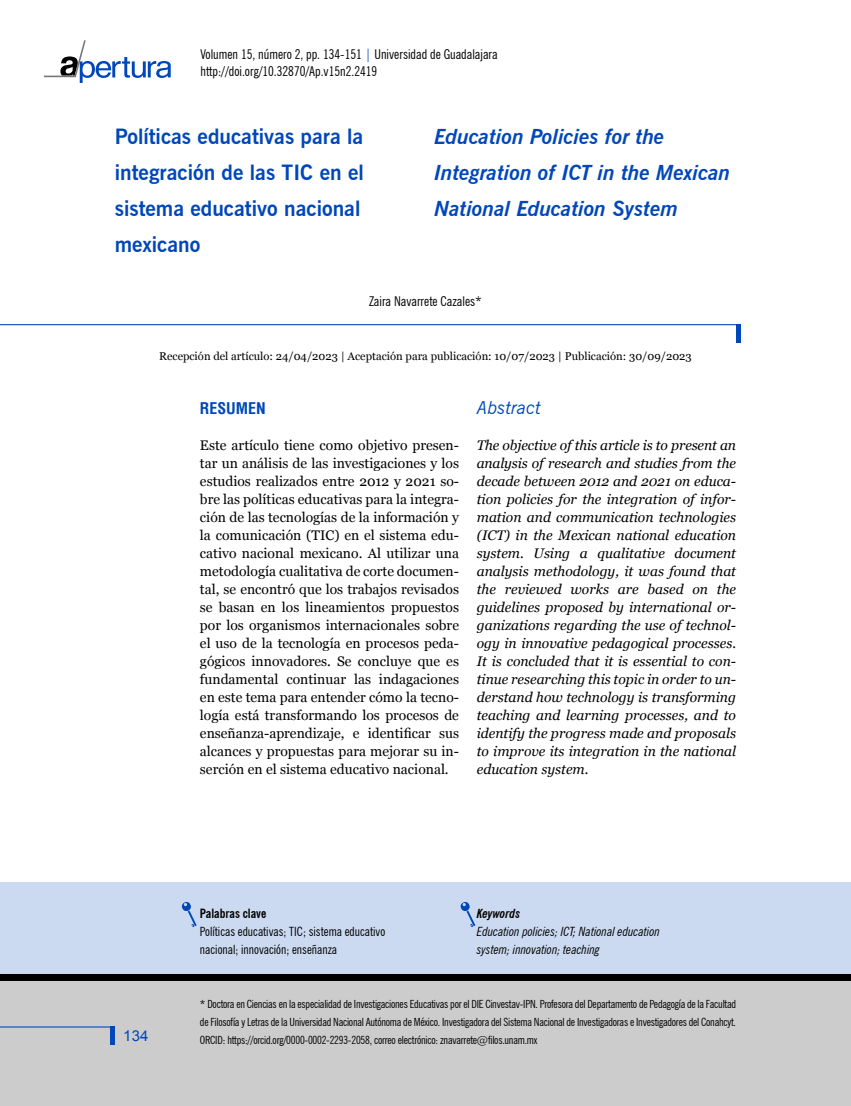
<style>
.page{position:relative;width:851px;height:1106px;background:#fff}
.page>*{position:absolute;margin:0;border:0;box-sizing:border-box;transform-origin:0 0}
.t1{font:700 21px/36px "News Gothic BT";color:#0047ba}
.t2{font:italic 700 21px/36px "News Gothic BT";color:#0047ba}
.t3{font:italic 18px "News Gothic BT";color:#0047ba}
.t4{font:700 condensed 15.75px "Helvetica";color:#0047ba}
.t5{font:15px "Arial";color:#0047ba}
.t6{font:13.8px/18px "Georgia";color:#000;text-align:justify}
.t7{font:italic 13.8px/18px "Georgia";color:#000;text-align:justify}
.t8{font:condensed 13.5px/16.5px "News Gothic BT";color:#000}
.t9{font:condensed 12.75px/18px "News Gothic BT";color:#000}
.t10{font:italic condensed 12.75px/18px "News Gothic BT";color:#000}
.t11{font:700 condensed 12.75px "News Gothic BT";color:#000}
.t12{font:italic 700 condensed 12.75px "News Gothic BT";color:#000}
.t13{font:condensed 11.25px/18px "News Gothic BT";letter-spacing:-.02em;color:#000;text-align:justify}
.t14{font:11.25px "Georgia";color:#000}
.s1{color:#0047ba}
</style>
<div class="page">
<svg style="left:44px;top:40px;width:127px;height:43px"></svg>
<div style="left:0;top:882px;width:850px;height:99px;background:#ccdaf1"></div>
<hr style="left:0;top:324px;width:739px;height:1px;background:#0047ba">
<hr style="left:736px;top:324px;width:4px;height:18px;background:#0047ba">
<div style="left:0;top:977px;width:850px;height:129px;background:#ccc"></div>
<div style="left:0;top:974px;width:850px;height:7px;background:#000"></div>
<svg style="left:181px;top:902px;width:16px;height:25px"></svg>
<svg style="left:460px;top:902px;width:15px;height:25px"></svg>
<hr style="left:0;top:1026px;width:114px;height:1px;background:#0047ba">
<hr style="left:111px;top:1026px;width:4px;height:18px;background:#0047ba">
<p class="t8" style="left:200px;top:46px;width:298px">Volumen 15, número 2, pp. 134-151 <span class="s1">|</span> Universidad de Guadalajara http://doi.org/10.32870/Ap.v15n2.2419</p>
<h1 class="t1" style="left:115px;top:118px;width:250px">Políticas educativas para la integración de las TIC en el sistema educativo nacional mexicano</h1>
<h1 class="t2" style="left:434px;top:118px;width:297px">Education Policies for the<br>Integration of ICT in the Mexican<br>National Education System</h1>
<p class="t8" style="left:369px;top:293px;width:114px">Zaira Navarrete Cazales*</p>
<p class="t14" style="left:159px;top:348px;width:534px">Recepción del artículo: 24/04/2023 | Aceptación para publicación: 10/07/2023 | Publicación: 30/09/2023</p>
<p class="t4" style="left:200px;top:398px;width:67px">RESUMEN</p>
<p class="t6" style="left:200px;top:436px;width:260px">Este artículo tiene como objetivo presen&shy;tar un análisis de las investigaciones y los estudios realizados entre 2012 y 2021 so&shy;bre las políticas educativas para la integra&shy;ción de las tecnologías de la información y la comunicación (TIC) en el sistema edu&shy;cativo nacional mexicano. Al utilizar una metodología cualitativa de corte documen&shy;tal, se encontró que los trabajos revisados se basan en los lineamientos propuestos por los organismos internacionales sobre el uso de la tecnología en procesos peda&shy;gógicos innovadores. Se concluye que es fundamental continuar las indagaciones en este tema para entender cómo la tecno&shy;logía está transformando los procesos de enseñanza-aprendizaje, e identificar sus alcances y propuestas para mejorar su in&shy;serción en el sistema educativo nacional.</p>
<h2 class="t3" style="left:476px;top:397px;width:66px">Abstract</h2>
<p class="t7" style="left:476px;top:436px;width:261px">The objective of this article is to present an analysis of research and studies from the decade between 2012 and 2021 on educa&shy;tion policies for the integration of infor&shy;mation and communication technologies (ICT) in the Mexican national education system. Using a qualitative document analysis methodology, it was found that the reviewed works are based on the guidelines proposed by international or&shy;ganizations regarding the use of technol&shy;ogy in innovative pedagogical processes.<br>It is concluded that it is essential to con&shy;tinue researching this topic in order to un&shy;derstand how technology is transforming teaching and learning processes, and to identify the progress made and proposals to improve its integration in the national education system.</p>
<p class="t5" style="left:123px;top:1026px;width:27px">134</p>
<p class="t11" style="left:200px;top:906px;width:68px">Palabras clave</p>
<p class="t9" style="left:200px;top:922px;width:187px">Políticas educativas; TIC; sistema educativo nacional; innovación; enseñanza</p>
<p class="t12" style="left:476px;top:906px;width:45px">Keywords</p>
<p class="t10" style="left:476px;top:922px;width:185px">Education policies; ICT; National education system; innovation; teaching</p>
<p class="t13" style="left:200px;top:995px;width:537px">* Doctora en Ciencias en la especialidad de Investigaciones Educativas por el DIE Cinvestav-IPN. Profesora del Departamento de Pedagogía de la Facultad de Filosofía y Letras de la Universidad Nacional Autónoma de México. Investigadora del Sistema Nacional de Investigadoras e Investigadores del Conahcyt.<br>ORCID: https://orcid.org/0000-0002-2293-2058, correo electrónico: znavarrete@filos.unam.mx</p>
</div>
